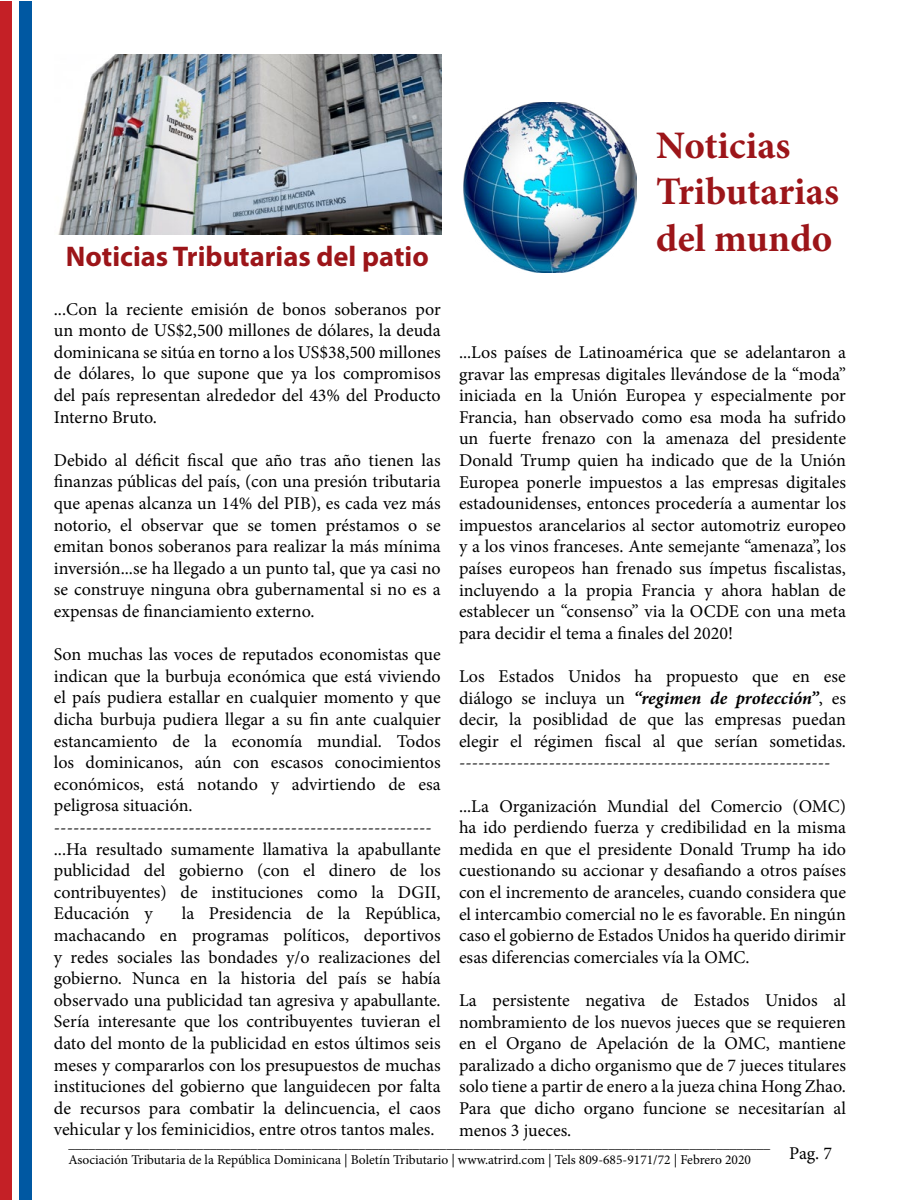
<style>
.page{position:relative;width:900px;height:1200px;background:#fff}
.page>*{position:absolute;margin:0;border:0;box-sizing:border-box;transform-origin:0 0}
.t1{font:700 39px/46.8px "Minion Pro";color:#9c1519}
.t2{font:700 28.5px "Myriad Pro";color:#9c1519}
.t3{font:18px/21.6px "Minion Pro";color:#000;text-align:justify}
.t4{font:13.5px/16.2px "Minion Pro";color:#000}
.s1{font-weight:700;font-style:italic}
</style>
<div class="page">
<div style="left:0;top:1px;width:12px;height:1198px;background:#c42026"></div>
<div style="left:19px;top:2px;width:12px;height:1198px;background:#0058a2"></div>
<img style="left:463px;top:102px;width:173px;height:171px">
<img style="left:58px;top:54px;width:383px;height:181px">
<h2 class="t2" style="left:66px;top:237px;width:364px">Noticias Tributarias del patio</h2>
<p class="t3" style="left:54px;top:298px;width:388px">...Con la reciente emisión de bonos soberanos por un monto de US$2,500 millones de dólares, la deuda dominicana se sitúa en torno a los US$38,500 millones de dólares, lo que supone que ya los compromisos del país representan alrededor del 43% del Producto Interno Bruto.</p>
<p class="t3" style="left:54px;top:449px;width:388px">Debido al déficit fiscal que año tras año tienen las finanzas públicas del país, (con una presión tributaria que apenas alcanza un 14% del PIB), es cada vez más notorio, el observar que se tomen préstamos o se emitan bonos soberanos para realizar la más mínima inversión...se ha llegado a un punto tal, que ya casi no se construye ninguna obra gubernamental si no es a expensas de financiamiento externo.</p>
<p class="t3" style="left:54px;top:644px;width:388px;text-align:left">Son muchas las voces de reputados economistas que indican que la burbuja económica que está viviendo el país pudiera estallar en cualquier momento y que dicha burbuja pudiera llegar a su fin ante cualquier estancamiento de la economía mundial. Todos los dominicanos, aún con escasos conocimientos económicos, está notando y advirtiendo de esa peligrosa situación. ----------------------------------------------------------- ...Ha resultado sumamente llamativa la apabullante publicidad del gobierno (con el dinero de los contribuyentes) de instituciones como la DGII, Educación y</p>
<p class="t3" style="left:54px;top:903px;width:388px;text-indent:128px">la Presidencia de la República, machacando en programas políticos, deportivos y redes sociales las bondades y/o realizaciones del gobierno. Nunca en la historia del país se había observado una publicidad tan agresiva y apabullante.<br>Sería interesante que los contribuyentes tuvieran el dato del monto de la publicidad en estos últimos seis meses y compararlos con los presupuestos de muchas instituciones del gobierno que languidecen por falta de recursos para combatir la delincuencia, el caos vehicular y los feminicidios, entre otros tantos males.</p>
<h1 class="t1" style="left:656px;top:121px;width:184px">Noticias<br>Tributarias del mundo</h1>
<p class="t3" style="left:459px;top:342px;width:389px">...Los países de Latinoamérica que se adelantaron a gravar las empresas digitales llevándose de la “moda” iniciada en la Unión Europea y especialmente por Francia, han observado como esa moda ha sufrido un fuerte frenazo con la amenaza del presidente Donald Trump quien ha indicado que de la Unión Europea ponerle impuestos a las empresas digitales estadounidenses, entonces procedería a aumentar los impuestos arancelarios al sector automotriz europeo y a los vinos franceses. Ante semejante “amenaza”, los países europeos han frenado sus ímpetus fiscalistas, incluyendo a la propia Francia y ahora hablan de establecer un “consenso” via la OCDE con una meta para decidir el tema a finales del 2020!</p>
<p class="t3" style="left:459px;top:666px;width:389px">Los Estados Unidos ha propuesto que en ese diálogo se incluya un <span class="s1">“regimen de protección”</span>, es decir, la posiblidad de que las empresas puedan elegir el régimen fiscal al que serían sometidas. ----------------------------------------------------------</p>
<p class="t3" style="left:459px;top:795px;width:389px">...La Organización Mundial del Comercio (OMC) ha ido perdiendo fuerza y credibilidad en la misma medida en que el presidente Donald Trump ha ido cuestionando su accionar y desafiando a otros países con el incremento de aranceles, cuando considera que el intercambio comercial no le es favorable. En ningún caso el gobierno de Estados Unidos ha querido dirimir esas diferencias comerciales vía la OMC.</p>
<p class="t3" style="left:459px;top:990px;width:389px">La persistente negativa de Estados Unidos al nombramiento de los nuevos jueces que se requieren en el Organo de Apelación de la OMC, mantiene paralizado a dicho organismo que de 7 jueces titulares solo tiene a partir de enero a la jueza china Hong Zhao.<br>Para que dicho organo funcione se necesitarían al menos 3 jueces.</p>
<p class="t4" style="left:68px;top:1136px;width:704px">________________________________________________________________________________________________________<br>Asociación Tributaria de la República Dominicana | Boletín Tributario | www.atrird.com | Tels 809-685-9171/72 | Febrero 2020</p>
<p class="t3" style="left:789px;top:1143px;width:44px">Pag. 7</p>
</div>
